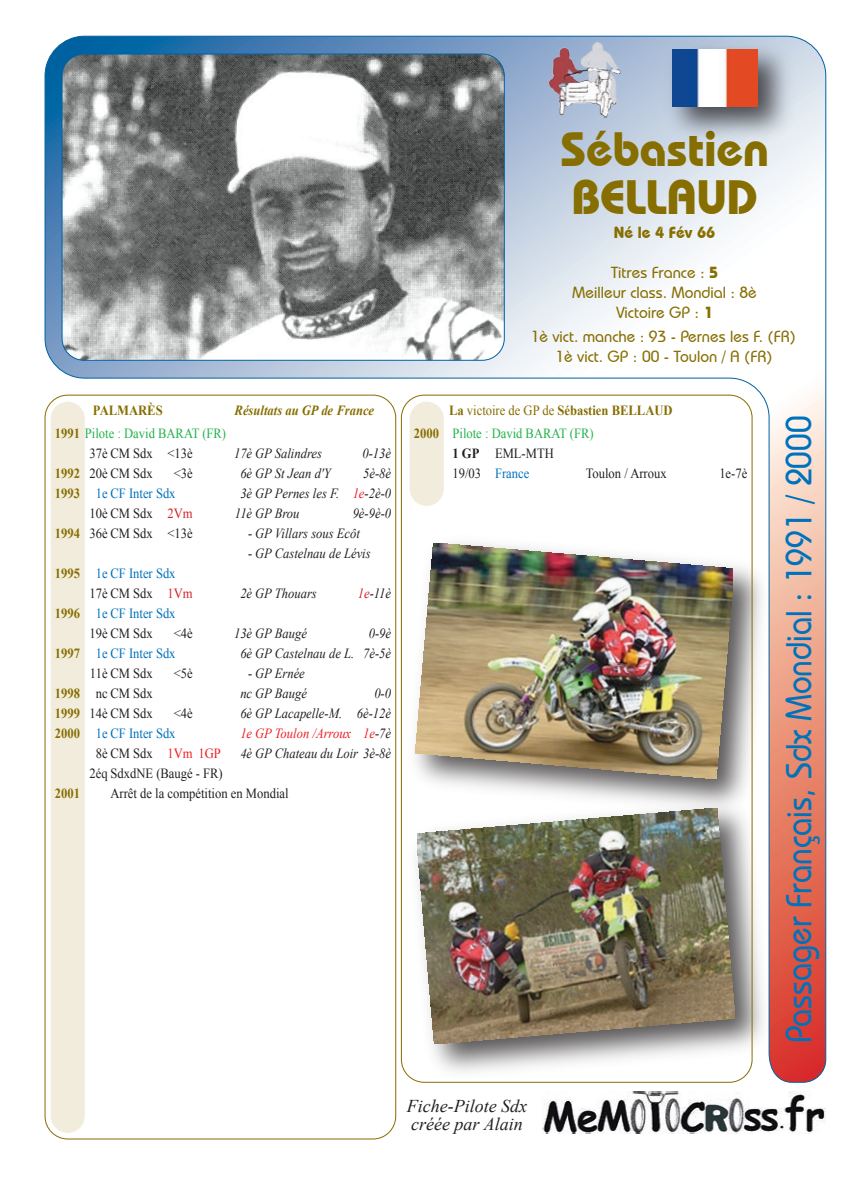
<style>
.page{position:relative;width:842px;height:1191px;background:#fff}
.page>*{position:absolute;margin:0;border:0;box-sizing:border-box;transform-origin:0 0}
.t1{font:700 48px/48px "Bauhaus IT Cby BT";color:#876e00}
.t2{font:500 36px "Bauhaus IT Cby BT";color:#0072bc;scale:.9 1}
.t3{font:italic 18px/18px "Times New Roman";color:#231f20}
.t4{font:500 16px/20px "Bauhaus IT Cby BT";color:#876e00;text-align:center}
.t5{font:700 16px "Bauhaus IT Cby BT";color:#876e00}
.t6{font:italic 14px "Times New Roman";color:#231f20;scale:.9 1}
.t7{font:14px/20px "Times New Roman";color:#231f20;scale:.9 1}
.t8{font:700 14px/20px "Times New Roman";color:#876e00;scale:.9 1}
.t9{font:14px/20px "Times New Roman";color:#23b24b;text-align:center;scale:.9 1}
.t10{font:14px/20px "Times New Roman";color:#0072bc;scale:.9 1}
.t11{font:italic 14px "Times New Roman";color:#ee1d23;scale:.9 1}
.t12{font:italic 700 14px "Times New Roman";color:#876e00;scale:.9 1}
.s1{font-weight:700}
.s2{font-weight:400}
.s3{font-weight:700;color:#876e00}
.s4{color:#231f20}
.s5{color:#ee1d23}
.s6{color:#d1232a}
.s7{font-weight:700;color:#231f20}
.s8{color:#0072bc}
</style>
<div class="page">
<svg style="left:44px;top:414px;width:353px;height:725px"></svg>
<svg style="left:51px;top:1082px;width:34px;height:50px;background:#f2edde"></svg>
<img style="left:542px;top:1091px;width:284px;height:42px">
<img style="left:45px;top:36px;width:781px;height:1046px">
<img style="left:545px;top:38px;width:80px;height:80px">
<img style="left:656px;top:35px;width:146px;height:116px">
<img style="left:673px;top:50px;width:85px;height:56px">
<h1 class="t1" style="left:560px;top:125px;width:210px">Sébastien<br>BELLAUD</h1>
<p class="t5" style="left:614px;top:222px;width:103px">Né le 4 Fév 66</p>
<p class="t4" style="left:572px;top:262px;width:186px">Titres France : <span class="s1">5<br></span>Meilleur class. Mondial : 8è<br>Victoire GP : <span class="s1">1</span></p>
<p class="t4" style="left:531px;top:326px;width:267px">1è vict. manche : 93 - Pernes les F. (FR)<br>1è vict. GP : 00 - Toulon / A (FR)</p>
<p class="t8" style="left:93px;top:400px;width:79px">PALMARÈS</p>
<p class="t12" style="left:235px;top:400px;width:157px">Résultats au GP de France</p>
<p class="t8" style="left:449px;top:400px;width:250px">La <span class="s2">victoire de GP de</span> Sébastien BELLAUD</p>
<p class="t9" style="left:55px;top:423px;width:192px"><span class="s3">1991</span> Pilote : David BARAT (FR)<br><span class="s4">37è CM Sdx &lt;13è</span></p>
<p class="t6" style="left:234px;top:443px;width:99px">17è GP Salindres</p>
<p class="t6" style="left:362px;top:443px;width:33px">0-13è</p>
<p class="t8" style="left:55px;top:463px;width:29px">1992<br>1993</p>
<p class="t8" style="left:55px;top:523px;width:29px">1994</p>
<p class="t8" style="left:55px;top:563px;width:29px">1995</p>
<p class="t8" style="left:55px;top:603px;width:29px">1996</p>
<p class="t8" style="left:55px;top:643px;width:29px">1997</p>
<p class="t8" style="left:55px;top:683px;width:29px;text-align:justify">1998<br>1999<br>2000</p>
<p class="t8" style="left:55px;top:783px;width:29px">2001</p>
<p class="t7" style="left:89px;top:463px;width:72px">20è CM Sdx</p>
<p class="t7" style="left:174px;top:463px;width:23px">&lt;3è</p>
<p class="t6" style="left:240px;top:463px;width:102px">6è GP St Jean d'Y</p>
<p class="t6" style="left:363px;top:463px;width:33px">5è-8è</p>
<p class="t10" style="left:96px;top:483px;width:90px">1e CF Inter Sdx</p>
<p class="t6" style="left:240px;top:483px;width:169px">3è GP Pernes les F. <span class="s5">1e</span>-2è-0</p>
<p class="t7" style="left:89px;top:503px;width:116px">10è CM Sdx <span class="s6">2Vm</span></p>
<p class="t6" style="left:235px;top:503px;width:73px">11è GP Brou</p>
<p class="t6" style="left:353px;top:503px;width:44px">9è-9è-0</p>
<p class="t7" style="left:89px;top:523px;width:116px">36è CM Sdx &lt;13è</p>
<p class="t6" style="left:248px;top:523px;width:126px">- GP Villars sous Ecôt</p>
<p class="t6" style="left:248px;top:543px;width:138px">- GP Castelnau de Lévis</p>
<p class="t10" style="left:89px;top:563px;width:116px;text-indent:6px">1e CF Inter Sdx<br><span class="s4">17è CM Sdx</span> <span class="s6">1Vm</span></p>
<p class="t6" style="left:240px;top:583px;width:86px">2è GP Thouars</p>
<p class="t6" style="left:358px;top:583px;width:39px"><span class="s6">1e</span>-11è</p>
<p class="t10" style="left:96px;top:603px;width:90px">1e CF Inter Sdx</p>
<p class="t7" style="left:89px;top:623px;width:72px">19è CM Sdx</p>
<p class="t7" style="left:174px;top:623px;width:23px">&lt;4è</p>
<p class="t6" style="left:234px;top:623px;width:83px">13è GP Baugé</p>
<p class="t6" style="left:369px;top:623px;width:26px">0-9è</p>
<p class="t10" style="left:96px;top:643px;width:90px">1e CF Inter Sdx</p>
<p class="t6" style="left:240px;top:643px;width:169px">6è GP Castelnau de L. 7è-5è</p>
<p class="t7" style="left:90px;top:663px;width:71px">11è CM Sdx</p>
<p class="t7" style="left:174px;top:663px;width:23px">&lt;5è</p>
<p class="t6" style="left:248px;top:663px;width:65px">- GP Ernée</p>
<p class="t7" style="left:96px;top:683px;width:65px">nc CM Sdx</p>
<p class="t6" style="left:240px;top:683px;width:76px">nc GP Baugé</p>
<p class="t6" style="left:374px;top:683px;width:20px">0-0</p>
<p class="t7" style="left:89px;top:703px;width:72px">14è CM Sdx</p>
<p class="t7" style="left:174px;top:703px;width:23px">&lt;4è</p>
<p class="t6" style="left:240px;top:703px;width:169px">6è GP Lacapelle-M. 6è-12è</p>
<p class="t10" style="left:96px;top:723px;width:90px">1e CF Inter Sdx</p>
<p class="t11" style="left:240px;top:723px;width:169px">1e GP Toulon /Arroux 1e<span class="s4">-7è</span></p>
<p class="t7" style="left:96px;top:743px;width:140px">8è CM Sdx <span class="s5">1Vm 1GP</span></p>
<p class="t6" style="left:240px;top:743px;width:169px">4è GP Chateau du Loir 3è-8è</p>
<p class="t7" style="left:110px;top:763px;width:199px;text-indent:-21px">2éq SdxdNE (Baugé - FR)<br>Arrêt de la compétition en Mondial</p>
<p class="t8" style="left:414px;top:423px;width:29px">2000</p>
<p class="t9" style="left:452px;top:423px;width:158px;text-align:left">Pilote : David BARAT (FR)<br><span class="s7">1 GP</span> <span class="s4">EML-MTH<br>19/03</span> <span class="s8">France</span></p>
<p class="t7" style="left:586px;top:463px;width:92px">Toulon / Arroux</p>
<p class="t7" style="left:719px;top:463px;width:33px">1e-7è</p>
<p class="t3" style="left:407px;top:1096px;width:122px">Fiche-Pilote Sdx créée par Alain</p>
<h2 class="t2" style="left:777px;top:1043px;width:698px;rotate:-90deg">Passager Français, Sdx Mondial : 1991 / 2000</h2>
</div>
